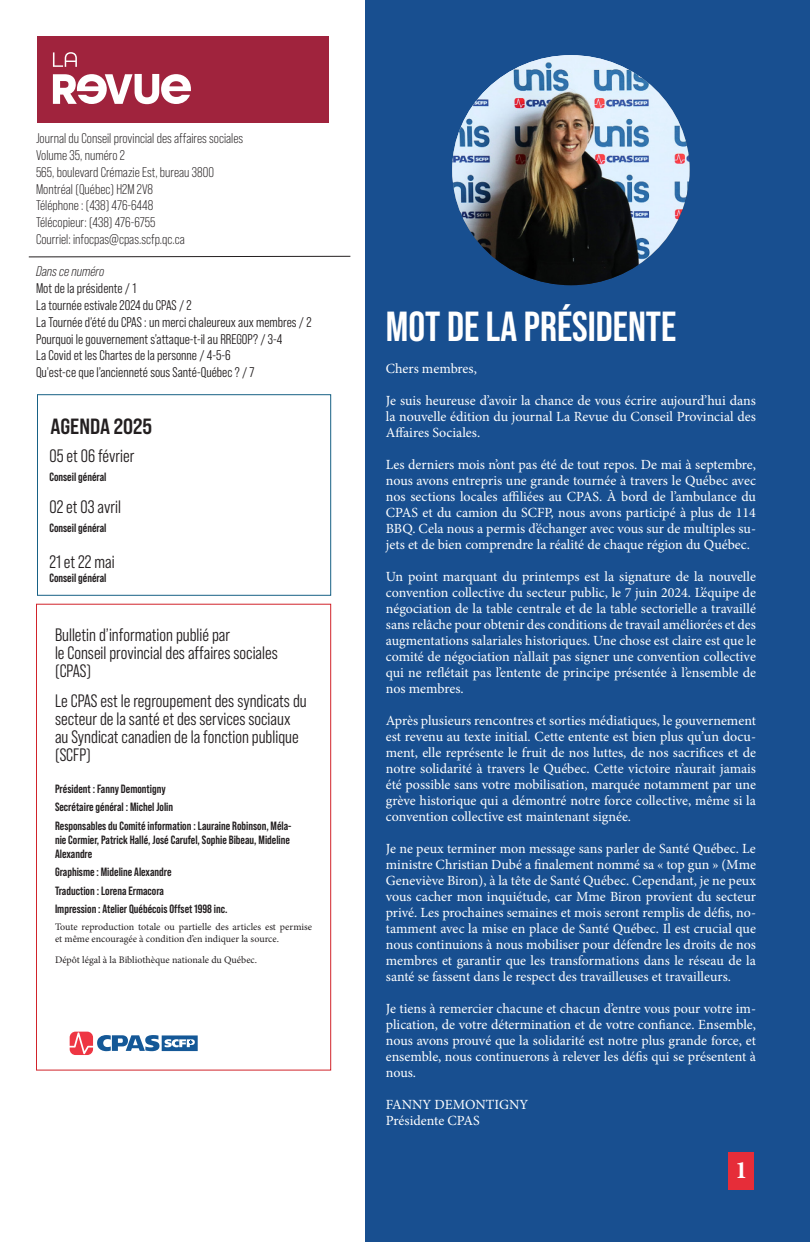
<style>
.page{position:relative;width:810px;height:1242px;background:#fff}
.page>*{position:absolute;margin:0;border:0;box-sizing:border-box;transform-origin:0 0}
.t1{font:700 42px "Bebas Neue Pro";color:#fff}
.t2{font:700 25px "Minion Pro";color:#fff}
.TITRE_AGENDA{font:22px "Bebas Neue Pro Sm E Bd";color:#231f20}
.SOUS-TITRES_NOIR{font:18px/18px "Bebas Neue Pro Middle";color:#231f20}
.SOUS-TITRES_AGENDA{font:18px "Bebas Neue Pro Middle";color:#231f20}
.CORP-BLANC{font:18px "Bebas Neue Pro Middle";color:#231f20}
.t3{font:14px/16px "Minion Pro";color:#fff;text-align:justify}
.t4{font:14px "Bebas Neue Pro Middle";color:#231f20}
.t5{font:14px "Bebas Neue Pro";color:#231f20}
.t6{font:italic 14px "Bebas Neue Pro";color:#231f20}
.SOUS-TITRES_AGENDA-2{font:700 12px/14px "Bebas Neue Pro";color:#231f20}
.CORP-BLANC-2{font:700 12px "Bebas Neue Pro";color:#231f20}
.CORP-NOIR{font:10px/12px "Minion Pro";color:#231f20}
</style>
<div class="page">
<div style="left:365px;top:0;width:445px;height:1242px;background:#184f90"></div>
<div style="left:729px;top:1152px;width:25px;height:38px;background:#e62d39"></div>
<img style="left:452px;top:55px;width:238px;height:230px">
<div style="left:36px;top:604px;width:295px;height:467px;border:1px solid #d1232a"></div>
<div style="left:37px;top:36px;width:291px;height:87px;background:#a0233d"></div>
<svg style="left:53px;top:74px;width:138px;height:30px"></svg>
<svg style="left:53px;top:52px;width:24px;height:15px"></svg>
<svg style="left:70px;top:1032px;width:128px;height:23px"></svg>
<div style="left:37px;top:394px;width:294px;height:202px;border:1px solid #176185"></div>
<svg style="left:28px;top:255px;width:323px;height:3px"></svg>
<p class="t5" style="left:36px;top:131px;width:209px">Journal du Conseil provincial des affaires sociales</p>
<p class="t5" style="left:36px;top:147px;width:91px">Volume 35, numéro 2</p>
<p class="t5" style="left:36px;top:164px;width:179px">565, boulevard Crémazie Est, bureau 3800</p>
<p class="t5" style="left:36px;top:181px;width:119px">Montréal (Québec) H2M 2V8</p>
<p class="t5" style="left:36px;top:198px;width:119px">Téléphone : (438) 476-6448</p>
<p class="t5" style="left:36px;top:215px;width:121px">Télécopieur: (438) 476-6755</p>
<p class="t5" style="left:36px;top:231px;width:150px">Courriel: infocpas@cpas.scfp.qc.ca</p>
<p class="t6" style="left:36px;top:264px;width:70px">Dans ce numéro</p>
<p class="t4" style="left:36px;top:280px;width:102px">Mot de la présidente / 1</p>
<p class="t4" style="left:36px;top:297px;width:157px">La tournée estivale 2024 du CPAS / 2</p>
<p class="t4" style="left:36px;top:314px;width:277px">La Tournée d’été du CPAS : un merci chaleureux aux membres / 2</p>
<p class="t4" style="left:36px;top:331px;width:248px">Pourquoi le gouvernement s’attaque-t-il au RREGOP? / 3-4</p>
<p class="t4" style="left:36px;top:348px;width:196px">La Covid et les Chartes de la personne / 4-5-6</p>
<p class="t4" style="left:36px;top:364px;width:220px">Qu'est-ce que l’ancienneté sous Santé-Québec ? / 7</p>
<p class="TITRE_AGENDA" style="left:50px;top:413px;width:103px">AGENDA 2025</p>
<p class="SOUS-TITRES_AGENDA" style="left:50px;top:446px;width:87px">05 et 06 février</p>
<p class="CORP-BLANC-2" style="left:50px;top:470px;width:58px">Conseil général</p>
<p class="SOUS-TITRES_AGENDA" style="left:50px;top:497px;width:73px">02 et 03 avril</p>
<p class="CORP-BLANC-2" style="left:50px;top:521px;width:58px">Conseil général</p>
<p class="CORP-BLANC" style="left:50px;top:552px;width:67px">21 et 22 mai</p>
<p class="CORP-BLANC-2" style="left:50px;top:571px;width:58px">Conseil général</p>
<p class="SOUS-TITRES_NOIR" style="left:55px;top:625px;width:224px">Bulletin d’information publié par<br>le Conseil provincial des affaires sociales (CPAS)</p>
<p class="SOUS-TITRES_NOIR" style="left:55px;top:691px;width:253px">Le CPAS est le regroupement des syndicats du secteur de la santé et des services sociaux au Syndicat canadien de la fonction publique (SCFP)</p>
<p class="SOUS-TITRES_AGENDA-2" style="left:55px;top:781px;width:112px">Président : Fanny Demontigny</p>
<p class="SOUS-TITRES_AGENDA-2" style="left:55px;top:800px;width:120px">Secrétaire général : Michel Jolin</p>
<p class="SOUS-TITRES_AGENDA-2" style="left:55px;top:818px;width:238px">Responsables du Comité information : Lauraine Robinson, Méla&shy;nie Cormier, Patrick Hallé, José Carufel, Sophie Bibeau, Mideline<br>Alexandre</p>
<p class="SOUS-TITRES_AGENDA-2" style="left:55px;top:865px;width:118px">Graphisme : Mideline Alexandre</p>
<p class="SOUS-TITRES_AGENDA-2" style="left:55px;top:883px;width:111px">Traduction : Lorena Ermacora</p>
<p class="SOUS-TITRES_AGENDA-2" style="left:55px;top:902px;width:174px">Impression : Atelier Québécois Offset 1998 inc.</p>
<p class="CORP-NOIR" style="left:55px;top:921px;width:259px">Toute reproduction totale ou partielle des articles est permise et même encouragée à condition d’en indiquer la source.</p>
<p class="CORP-NOIR" style="left:55px;top:954px;width:204px">Dépôt légal à la Bibliothèque nationale du Québec.</p>
<p class="t1" style="left:386px;top:302px;width:292px">MOT DE LA PRÉSIDENTE</p>
<p class="t3" style="left:386px;top:360px;width:93px">Chers membres,</p>
<p class="t3" style="left:386px;top:392px;width:372px">Je suis heureuse d’avoir la chance de vous écrire aujourd’hui dans la nouvelle édition du journal La Revue du Conseil Provincial des Affaires Sociales.</p>
<p class="t3" style="left:386px;top:456px;width:372px">Les derniers mois n’ont pas été de tout repos. De mai à septembre, nous avons entrepris une grande tournée à travers le Québec avec nos sections locales affiliées au CPAS. À bord de l’ambulance du CPAS et du camion du SCFP, nous avons participé à plus de 114<br>BBQ. Cela nous a permis d’échanger avec vous sur de multiples su&shy;jets et de bien comprendre la réalité de chaque région du Québec.</p>
<p class="t3" style="left:386px;top:568px;width:372px">Un point marquant du printemps est la signature de la nouvelle convention collective du secteur public, le 7 juin 2024. L’équipe de négociation de la table centrale et de la table sectorielle a travaillé sans relâche pour obtenir des conditions de travail améliorées et des augmentations salariales historiques. Une chose est claire est que le comité de négociation n’allait pas signer une convention collective qui ne reflétait pas l’entente de principe présentée à l’ensemble de nos membres.</p>
<p class="t3" style="left:386px;top:712px;width:372px">Après plusieurs rencontres et sorties médiatiques, le gouvernement est revenu au texte initial. Cette entente est bien plus qu’un docu&shy;ment, elle représente le fruit de nos luttes, de nos sacrifices et de notre solidarité à travers le Québec. Cette victoire n’aurait jamais été possible sans votre mobilisation, marquée notamment par une grève historique qui a démontré notre force collective, même si la convention collective est maintenant signée.</p>
<p class="t3" style="left:386px;top:840px;width:372px">Je ne peux terminer mon message sans parler de Santé Québec. Le ministre Christian Dubé a finalement nommé sa « top gun » (Mme Geneviève Biron), à la tête de Santé Québec. Cependant, je ne peux vous cacher mon inquiétude, car Mme Biron provient du secteur privé. Les prochaines semaines et mois seront remplis de défis, no&shy;tamment avec la mise en place de Santé Québec. Il est crucial que nous continuions à nous mobiliser pour défendre les droits de nos membres et garantir que les transformations dans le réseau de la santé se fassent dans le respect des travailleuses et travailleurs.</p>
<p class="t3" style="left:386px;top:1000px;width:372px">Je tiens à remercier chacune et chacun d’entre vous pour votre im&shy;plication, de votre détermination et de votre confiance. Ensemble, nous avons prouvé que la solidarité est notre plus grande force, et ensemble, nous continuerons à relever les défis qui se présentent à nous.</p>
<p class="t3" style="left:386px;top:1096px;width:144px">FANNY DEMONTIGNY</p>
<p class="t3" style="left:386px;top:1112px;width:95px">Présidente CPAS</p>
<p class="t2" style="left:735px;top:1152px;width:14px">1</p>
</div>
